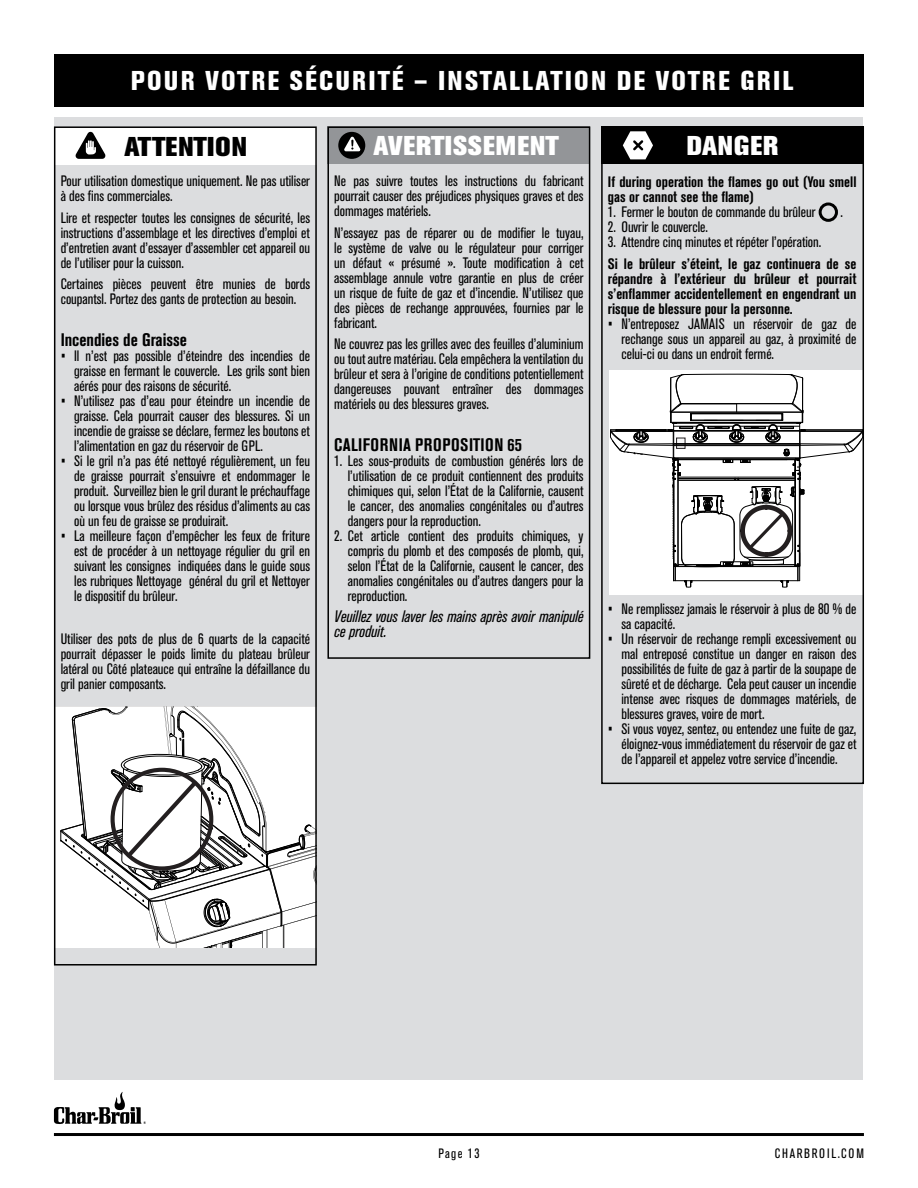
<style>
.page{position:relative;width:918px;height:1188px;background:#fff}
.page>*{position:absolute;margin:0;border:0;box-sizing:border-box;transform-origin:0 0}
.t1{font:800 condensed 27px "Akzidenz Grotesk BQ";letter-spacing:.08em;color:#fff}
.t2{font:800 27px "Akzidenz Grotesk BQ";letter-spacing:.04em;color:#fff}
.t3{font:800 27px "Akzidenz Grotesk BQ";letter-spacing:.01em;color:#000}
.Title_Bold_12pt{font:700 condensed 18px "Akzidenz Grotesk BQ";letter-spacing:.03em;color:#000}
.Title_Bold_12pt-2{font:700 condensed 18px "Akzidenz Grotesk BQ";color:#000}
.Regular_11pt{font:italic condensed 16.5px/15px "Akzidenz Grotesk BQ";color:#000}
.Regular_10pt{font:condensed 15px/15px "Akzidenz Grotesk BQ";color:#000;text-align:justify}
.Bolt_10pt{font:700 condensed 15px/15px "Akzidenz Grotesk BQ";color:#000}
.t4{font:condensed 13.5px "Akzidenz Grotesk BQ";letter-spacing:.12em;color:#000}
</style>
<div class="page">
<hr style="left:54px;top:1133px;width:810px;height:3px;background:#000">
<svg style="left:54px;top:1092px;width:92px;height:32px"></svg>
<div style="left:54px;top:54px;width:810px;height:52px;background:#000"></div>
<div style="left:55px;top:117px;width:808px;height:963px;background:#dcdddf"></div>
<div style="left:55px;top:127px;width:262px;height:38px;background:#fff"></div>
<div style="left:328px;top:126px;width:262px;height:38px;background:#939598"></div>
<div style="left:601px;top:126px;width:263px;height:38px;background:#000"></div>
<svg style="left:75px;top:132px;width:31px;height:27px"></svg>
<div style="left:338px;top:132px;width:27px;height:27px;background:#000;border-radius:50%"></div>
<svg style="left:344px;top:137px;width:17px;height:14px"></svg>
<svg style="left:623px;top:131px;width:30px;height:28px"></svg>
<hr style="left:55px;top:706px;width:262px;height:1px;background:#fff">
<hr style="left:55px;top:948px;width:262px;height:1px;background:#fff">
<svg style="left:60px;top:706px;width:254px;height:243px;background:#dfdfdf"></svg>
<div style="left:609px;top:370px;width:255px;height:224px;background:#fff"></div>
<svg style="left:610px;top:374px;width:251px;height:213px"></svg>
<div style="left:819px;top:202px;width:19px;height:20px;border:3px solid #000;border-radius:50%"></div>
<div style="left:54px;top:126px;width:263px;height:840px;border:2px solid #000"></div>
<div style="left:327px;top:126px;width:263px;height:533px;border:2px solid #000"></div>
<div style="left:601px;top:126px;width:263px;height:658px;border:2px solid #000"></div>
<p class="t1" style="left:131px;top:65px;width:664px">POUR VOTRE SÉCURITÉ – INSTALLATION DE VOTRE GRIL</p>
<p class="t3" style="left:124px;top:131px;width:124px">ATTENTION</p>
<p class="t2" style="left:374px;top:130px;width:187px">AVERTISSEMENT</p>
<p class="t2" style="left:687px;top:130px;width:93px">DANGER</p>
<p class="Regular_10pt" style="left:61px;top:173px;width:251px">Pour utilisation domestique uniquement. Ne pas utiliser à des fins commerciales.</p>
<p class="Regular_10pt" style="left:61px;top:210px;width:251px">Lire et respecter toutes les consignes de sécurité, les instructions d’assemblage et les directives d’emploi et d’entretien avant d’essayer d’assembler cet appareil ou de l’utiliser pour la cuisson.</p>
<p class="Regular_10pt" style="left:61px;top:277px;width:251px">Certaines pièces peuvent être munies de bords coupantsl. Portez des gants de protection au besoin.</p>
<p class="Title_Bold_12pt-2" style="left:61px;top:329px;width:128px">Incendies de Graisse</p>
<p class="Regular_10pt" style="left:74px;top:348px;width:237px;text-indent:-14px">• Il n’est pas possible d’éteindre des incendies de graisse en fermant le couvercle. Les grils sont bien aérés pour des raisons de sécurité.</p>
<p class="Regular_10pt" style="left:74px;top:393px;width:237px;text-indent:-14px">• N’utilisez pas d’eau pour éteindre un incendie de graisse. Cela pourrait causer des blessures. Si un incendie de graisse se déclare, fermez les boutons et l’alimentation en gaz du réservoir de GPL.</p>
<p class="Regular_10pt" style="left:74px;top:453px;width:237px;text-indent:-14px">• Si le gril n’a pas été nettoyé régulièrement, un feu de graisse pourrait s’ensuivre et endommager le produit. Surveillez bien le gril durant le préchauffage ou lorsque vous brûlez des résidus d’aliments au cas où un feu de graisse se produirait.</p>
<p class="Regular_10pt" style="left:74px;top:528px;width:237px;text-indent:-14px">• La meilleure façon d’empêcher les feux de friture est de procéder à un nettoyage régulier du gril en suivant les consignes indiquées dans le guide sous les rubriques Nettoyage général du gril et Nettoyer le dispositif du brûleur.</p>
<p class="Regular_10pt" style="left:61px;top:632px;width:251px">Utiliser des pots de plus de 6 quarts de la capacité pourrait dépasser le poids limite du plateau brûleur latéral ou Côté plateauce qui entraîne la défaillance du gril panier composants.</p>
<p class="Regular_10pt" style="left:334px;top:173px;width:251px">Ne pas suivre toutes les instructions du fabricant pourrait causer des préjudices physiques graves et des dommages matériels.</p>
<p class="Regular_10pt" style="left:334px;top:225px;width:251px">N’essayez pas de réparer ou de modifier le tuyau, le système de valve ou le régulateur pour corriger un défaut « présumé ». Toute modification à cet assemblage annule votre garantie en plus de créer un risque de fuite de gaz et d’incendie. N’utilisez que des pièces de rechange approuvées, fournies par le fabricant.</p>
<p class="Regular_10pt" style="left:334px;top:337px;width:251px">Ne couvrez pas les grilles avec des feuilles d’aluminium ou tout autre matériau. Cela empêchera la ventilation du brûleur et sera à l’origine de conditions potentiellement dangereuses pouvant entraîner des dommages matériels ou des blessures graves.</p>
<p class="Title_Bold_12pt" style="left:334px;top:434px;width:189px">CALIFORNIA PROPOSITION 65</p>
<p class="Regular_10pt" style="left:348px;top:453px;width:237px;text-indent:-14px">1. Les sous-produits de combustion générés lors de l’utilisation de ce produit contiennent des produits chimiques qui, selon l’État de la Californie, causent le cancer, des anomalies congénitales ou d’autres dangers pour la reproduction.</p>
<p class="Regular_10pt" style="left:348px;top:528px;width:237px;text-indent:-14px">2. Cet article contient des produits chimiques, y compris du plomb et des composés de plomb, qui, selon l’État de la Californie, causent le cancer, des anomalies congénitales ou d’autres dangers pour la reproduction.</p>
<p class="Regular_11pt" style="left:334px;top:609px;width:251px">Veuillez vous laver les mains après avoir manipulé ce produit.</p>
<p class="Bolt_10pt" style="left:608px;top:175px;width:250px">If during operation the flames go out (You smell gas or cannot see the flame)</p>
<p class="Regular_10pt" style="left:608px;top:205px;width:209px">1. Fermer le bouton de commande du brûleur</p>
<p class="Regular_10pt" style="left:840px;top:205px;width:4px">.</p>
<p class="Regular_10pt" style="left:608px;top:220px;width:102px">2. Ouvrir le couvercle.</p>
<p class="Regular_10pt" style="left:608px;top:235px;width:215px">3. Attendre cinq minutes et répéter l’opération.</p>
<p class="Bolt_10pt" style="left:608px;top:256px;width:250px;text-align:justify">Si le brûleur s’éteint, le gaz continuera de se répandre à l’extérieur du brûleur et pourrait s’enflammer accidentellement en engendrant un risque de blessure pour la personne.</p>
<p class="Regular_10pt" style="left:621px;top:317px;width:236px;text-indent:-14px">• N’entreposez JAMAIS un réservoir de gaz de rechange sous un appareil au gaz, à proximité de celui-ci ou dans un endroit fermé.</p>
<p class="Regular_10pt" style="left:621px;top:602px;width:237px;text-indent:-14px">• Ne remplissez jamais le réservoir à plus de 80 % de sa capacité.</p>
<p class="Regular_10pt" style="left:621px;top:632px;width:237px;text-indent:-14px">• Un réservoir de rechange rempli excessivement ou mal entreposé constitue un danger en raison des possibilités de fuite de gaz à partir de la soupape de sûreté et de décharge. Cela peut causer un incendie intense avec risques de dommages matériels, de blessures graves, voire de mort.</p>
<p class="Regular_10pt" style="left:621px;top:722px;width:237px;text-indent:-14px">• Si vous voyez, sentez, ou entendez une fuite de gaz, éloignez-vous immédiatement du réservoir de gaz et de l’appareil et appelez votre service d’incendie.</p>
<p class="t4" style="left:438px;top:1145px;width:43px">Page 13</p>
<p class="t4" style="left:775px;top:1145px;width:91px">CHARBROIL.COM</p>
</div>
